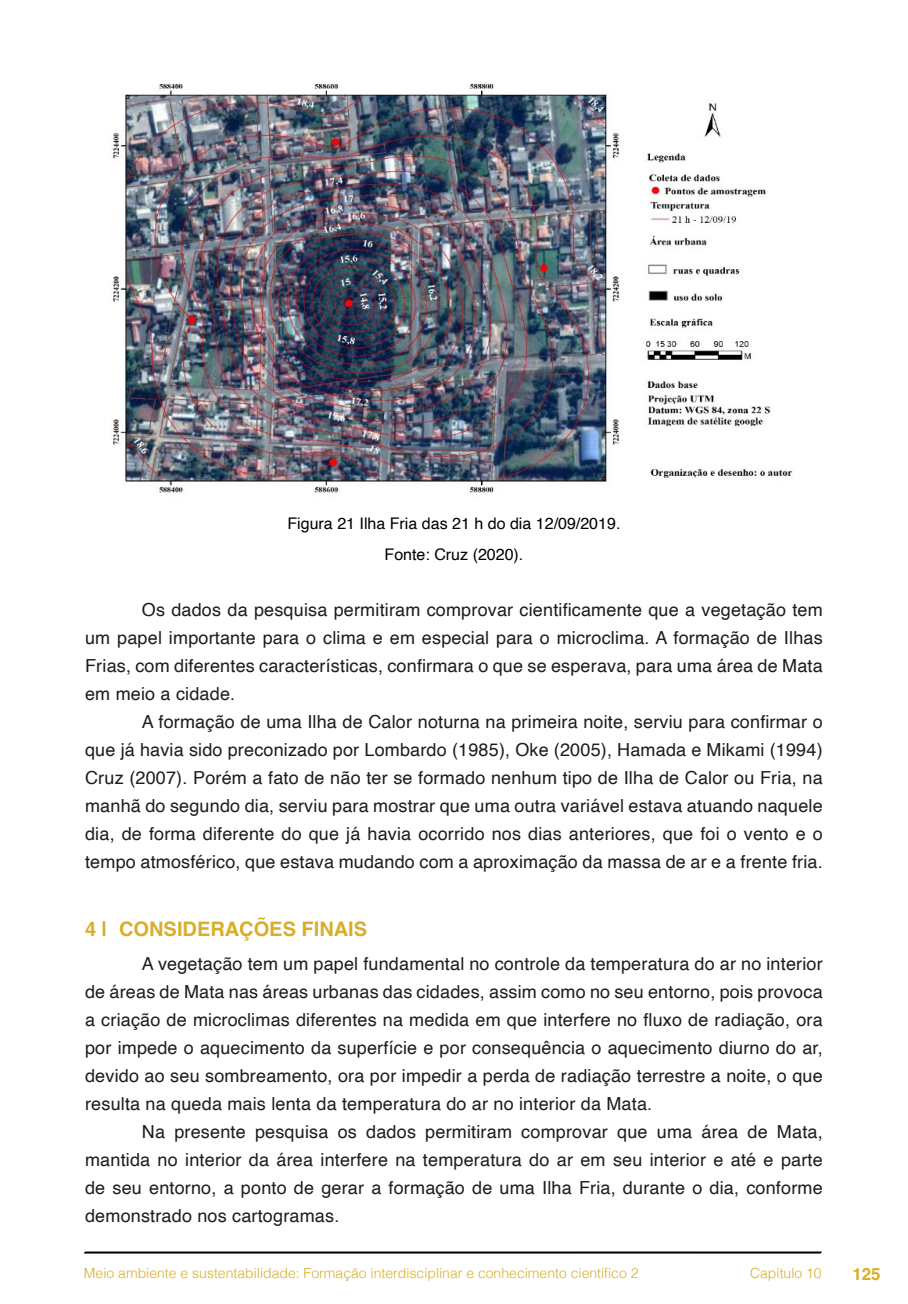
<style>
.page{position:relative;width:908px;height:1304px;background:#fff}
.page>*{position:absolute;margin:0;border:0;box-sizing:border-box;transform-origin:0 0}
.t1{font:700 20px "Helvetica";color:#d9ae29}
.t2{font:18px/28px "Helvetica";letter-spacing:.01em;color:#1d1d1b;text-align:justify}
.t3{font:700 16.8px "Helvetica";color:#d9ae29}
.t4{font:16px/30.6px "Helvetica";color:#000;text-align:center}
.t5{font:300 14px "Helvetica";color:#d9ae29}
</style>
<div class="page">
<svg style="left:84px;top:1251px;width:737px;height:3px;background:#515151"></svg>
<img style="left:113px;top:83px;width:680px;height:410px">
<p class="t4" style="left:287px;top:509px;width:334px">Figura 21 Ilha Fria das 21 h do dia 12/09/2019.<br>Fonte: Cruz (2020).</p>
<p class="t2" style="left:85px;top:596px;width:738px;text-indent:57px">Os dados da pesquisa permitiram comprovar cientificamente que a vegetação tem um papel importante para o clima e em especial para o microclima. A formação de Ilhas Frias, com diferentes características, confirmara o que se esperava, para uma área de Mata em meio a cidade.</p>
<p class="t2" style="left:85px;top:708px;width:738px;text-indent:57px">A formação de uma Ilha de Calor noturna na primeira noite, serviu para confirmar o que já havia sido preconizado por Lombardo (1985), Oke (2005), Hamada e Mikami (1994)<br>Cruz (2007). Porém a fato de não ter se formado nenhum tipo de Ilha de Calor ou Fria, na manhã do segundo dia, serviu para mostrar que uma outra variável estava atuando naquele dia, de forma diferente do que já havia ocorrido nos dias anteriores, que foi o vento e o tempo atmosférico, que estava mudando com a aproximação da massa de ar e a frente fria.</p>
<p class="t1" style="left:85px;top:917px;width:283px">4 | CONSIDERAÇÕES FINAIS</p>
<p class="t2" style="left:85px;top:950px;width:738px;text-indent:57px">A vegetação tem um papel fundamental no controle da temperatura do ar no interior de áreas de Mata nas áreas urbanas das cidades, assim como no seu entorno, pois provoca a criação de microclimas diferentes na medida em que interfere no fluxo de radiação, ora por impede o aquecimento da superfície e por consequência o aquecimento diurno do ar, devido ao seu sombreamento, ora por impedir a perda de radiação terrestre a noite, o que resulta na queda mais lenta da temperatura do ar no interior da Mata.</p>
<p class="t2" style="left:85px;top:1118px;width:738px;text-indent:57px">Na presente pesquisa os dados permitiram comprovar que uma área de Mata, mantida no interior da área interfere na temperatura do ar em seu interior e até e parte de seu entorno, a ponto de gerar a formação de uma Ilha Fria, durante o dia, conforme demonstrado nos cartogramas.</p>
<p class="t5" style="left:84px;top:1261px;width:555px">Meio ambiente e sustentabilidade: Formação interdisciplinar e conhecimento científico 2</p>
<p class="t5" style="left:749px;top:1261px;width:73px">Capítulo 10</p>
<p class="t3" style="left:851px;top:1264px;width:30px">125</p>
</div>
